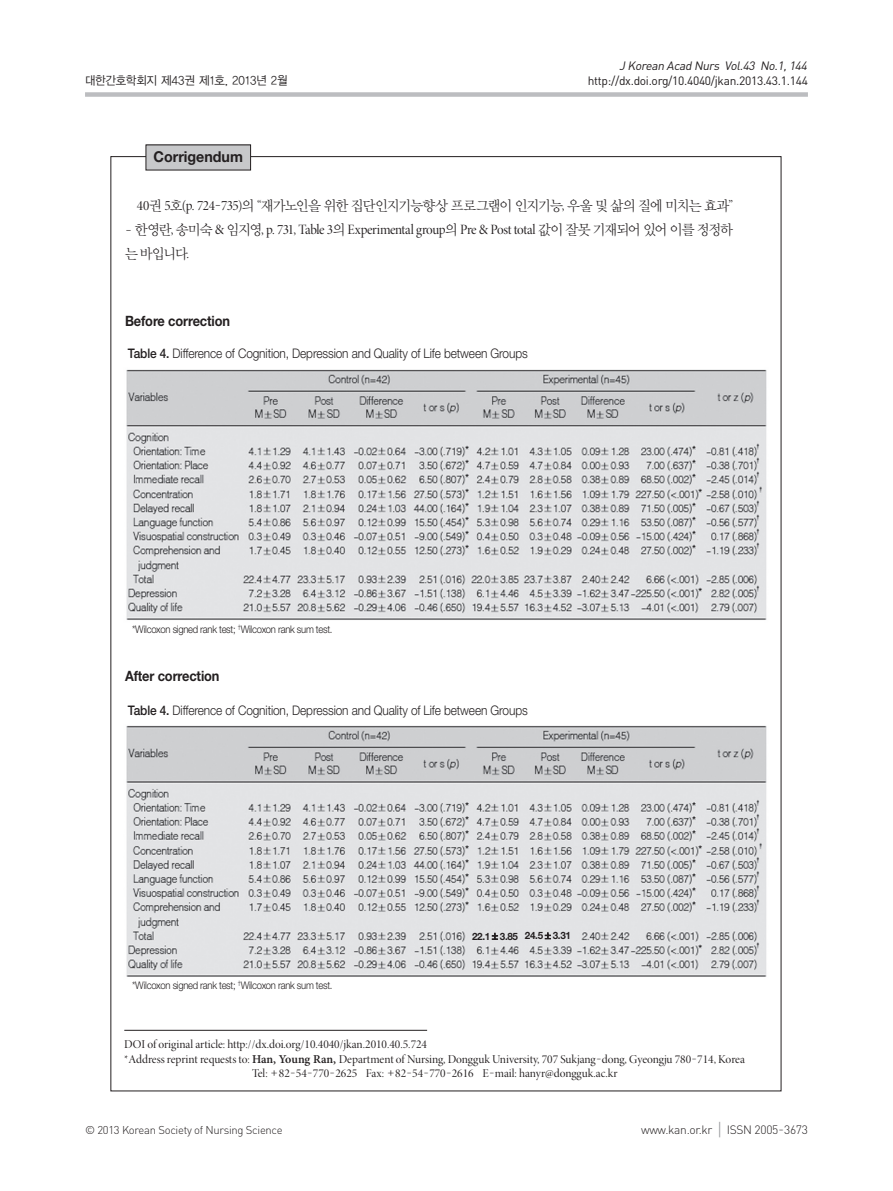
<style>
.page{position:relative;width:893px;height:1191px;background:#fff}
.page>*{position:absolute;margin:0;border:0;box-sizing:border-box;transform-origin:0 0}
.t1{font:700 15px "Helvetica Neue LT Std";color:#231f20;scale:.95 1}
.t2{font:14.25px "Minion Pro Disp";letter-spacing:-.03em;color:#231f20;scale:.96 1}
.t3{font:14.25px "YDIY Mj O320";letter-spacing:-.065em;color:#231f20;scale:.96 1}
.t4{font:700 14.25px "Helvetica Neue LT Std";letter-spacing:-.01em;color:#231f20;scale:.9 1}
.t5{font:300 13.2px "Helvetica Neue LT Std";letter-spacing:-.01em;color:#231f20;scale:.9 1}
.t6{font:12px "Minion Pro Disp";color:#231f20}
.t7{font:12px "DIN Pro";letter-spacing:-.025em;color:#231f20}
.t8{font:italic 12px "DIN Pro";color:#231f20}
.t9{font:300 12px "DIN Pro";letter-spacing:-.025em;color:#231f20}
.t10{font:12px "YDIYGO320";letter-spacing:-.015em;color:#231f20;scale:.95 1}
.t11{font:300 11.25px "DIN Pro";letter-spacing:-.025em;color:#231f20}
.t12{font:300 10.5px "Helvetica Neue LT Std";letter-spacing:-.03em;color:#231f20;scale:.9 1}
.t13{font:700 10.05px "Helvetica Neue LT Std";letter-spacing:-.03em;color:#231f20}
.s1{font-family:"Minion Pro Disp"}
.s2{font-family:"Dotum";font-size:12.9px}
.s3{font-family:"YDIY Mj O320"}
.s4{font-weight:500}
.s5{font-family:"Dotum";font-weight:400;font-size:9.15px}
.s6{font-family:"Minion Pro";font-weight:600}
.s7{font-family:"Dotum";font-size:10.8px}
.s8{font-weight:400;font-size:18px;color:#939598}
.s9{font-family:"Dotum";font-weight:400;font-size:10.8px}
</style>
<div class="page">
<div style="left:146px;top:145px;width:105px;height:25px;background:#c7c8ca"></div>
<div style="left:85px;top:92px;width:723px;height:5px;background:#bcbdc0"></div>
<hr style="left:124px;top:1030px;width:303px;height:1px;background:#231f20">
<img style="left:126px;top:369px;width:641px;height:251px">
<img style="left:126px;top:725px;width:641px;height:252px">
<img style="left:470px;top:929px;width:107px;height:12px">
<svg style="left:492px;top:932px;width:6px;height:7px"></svg>
<svg style="left:545px;top:932px;width:6px;height:7px"></svg>
<p class="t8" style="left:619px;top:57px;width:192px">J Korean Acad Nurs Vol.43 No.1,144</p>
<p class="t10" style="left:85px;top:74px;width:215px">대한간호학회지 제43권 제1호, 2013년 2월</p>
<p class="t7" style="left:588px;top:73px;width:222px">http://dx.doi.org/10.4040/jkan.2013.43.1.144</p>
<p class="t1" style="left:154px;top:148px;width:96px">Corrigendum</p>
<p class="t3" style="left:137px;top:198px;width:622px"><span class="s1">40</span>권 <span class="s1">5</span>호<span class="s1">(p. 724</span><span class="s2">-</span><span class="s1">735)</span>의 <span class="s1">“</span>재가노인을 위한 집단인지기능향상 프로그램이 인지기능<span class="s1">,</span> 우울 및 삶의 질에 미치는 효과<span class="s1">”</span></p>
<p class="t2" style="left:126px;top:221px;width:634px"><span class="s2">-</span> <span class="s3">한영란</span>, <span class="s3">송미숙</span> &amp; <span class="s3">임지영</span>, p. 731, Table 3<span class="s3">의</span> Experimental group<span class="s3">의</span> Pre &amp; Post total <span class="s3">값이 잘못 기재되어 있어 이를 정정하</span></p>
<p class="t3" style="left:125px;top:247px;width:68px">는 바입니다<span class="s1">.</span></p>
<p class="t4" style="left:125px;top:312px;width:118px">Before correction</p>
<p class="t5" style="left:128px;top:346px;width:446px"><span class="s4">Table 4.</span> Difference of Cognition, Depression and Quality of Life between Groups</p>
<p class="t12" style="left:132px;top:623px;width:224px">*Wilcoxon signed rank test; <sup>†</sup>Wilcoxon rank sum test.</p>
<p class="t4" style="left:125px;top:667px;width:106px">After correction</p>
<p class="t5" style="left:128px;top:702px;width:446px"><span class="s4">Table 4.</span> Difference of Cognition, Depression and Quality of Life between Groups</p>
<p class="t12" style="left:132px;top:978px;width:224px">*Wilcoxon signed rank test; <sup>†</sup>Wilcoxon rank sum test.</p>
<p class="t13" style="left:472px;top:929px;width:101px">22.1<span class="s5">±</span> 3.85 24.5<span class="s5">±</span> 3.31</p>
<p class="t6" style="left:124px;top:1037px;width:304px">DOI of original article: http://dx.doi.org/10.4040/jkan.2010.40.5.724</p>
<p class="t6" style="left:124px;top:1051px;width:622px">*Address reprint requests to: <span class="s6">Han, Young Ran,</span> Department of Nursing, Dongguk University, 707 Sukjang<span class="s7">-</span>dong, Gyeongju 780<span class="s7">-</span>714, Korea</p>
<p class="t6" style="left:252px;top:1066px;width:367px">Tel: <span class="s7">+</span>82<span class="s7">-</span>54<span class="s7">-</span>770<span class="s7">-</span>2625 Fax: <span class="s7">+</span>82<span class="s7">-</span>54<span class="s7">-</span>770<span class="s7">-</span>2616 E<span class="s7">-</span>mail: hanyr@dongguk.ac.kr</p>
<p class="t11" style="left:85px;top:1122px;width:199px">© 2013 Korean Society of Nursing Science</p>
<p class="t9" style="left:641px;top:1121px;width:168px">www.kan.or.kr <span class="s8">|</span> ISSN 2005<span class="s9">-</span>3673</p>
</div>
